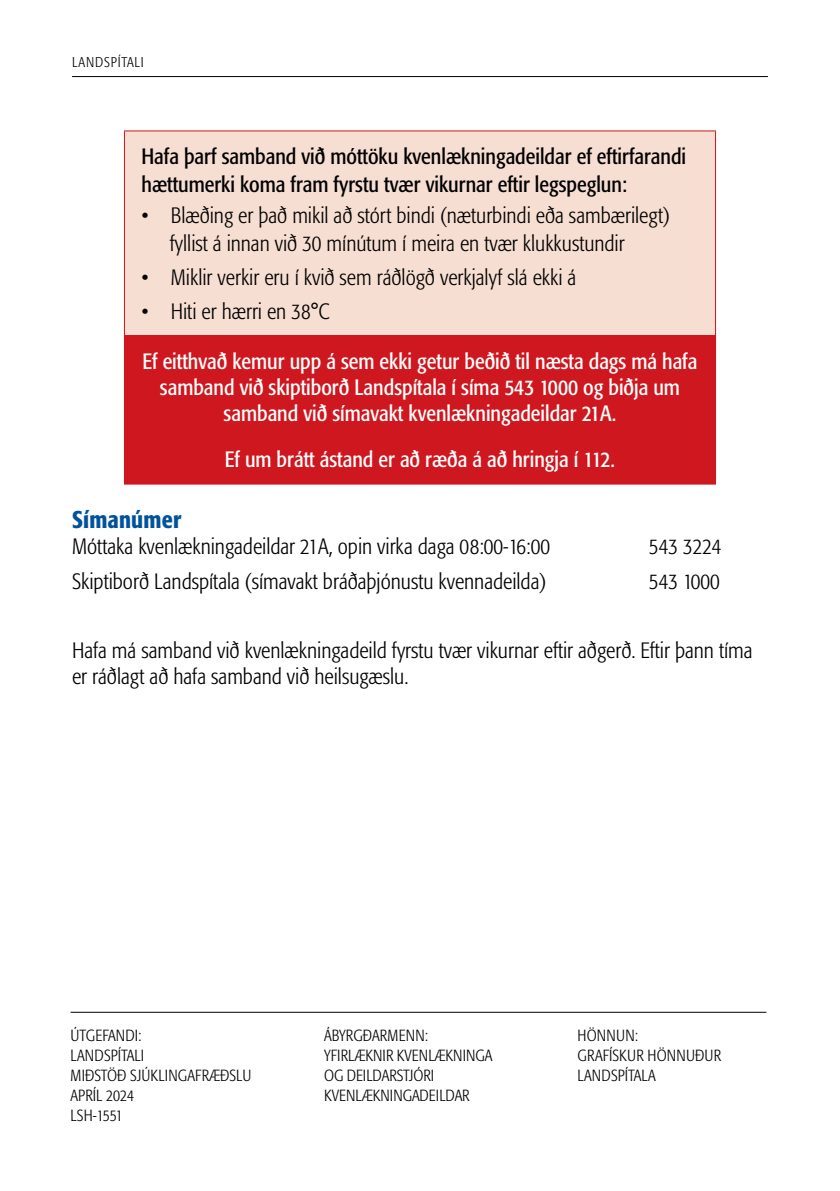
<style>
.page{position:relative;width:840px;height:1191px;background:#fff}
.page>*{position:absolute;margin:0;border:0;box-sizing:border-box;transform-origin:0 0}
.t1{font:500 condensed 24px "Formata";letter-spacing:.01em;color:#00529c}
.t2{font:300 condensed 22px/28px "Formata";color:#000}
.t3{font:condensed 22px/26px "Formata";color:#fff;text-align:center}
.t4{font:condensed 22px/28px "Formata";color:#000}
.t5{font:300 condensed 16px/20px "Formata";color:#000}
.t6{font:300 condensed 14px "Formata";letter-spacing:.05em;color:#000}
</style>
<div class="page">
<hr style="left:72px;top:76px;width:695px;height:1px;background:#000">
<div style="left:124px;top:131px;width:591px;height:205px;background:#f7ded2"></div>
<div style="left:124px;top:336px;width:591px;height:148px;background:#ce171e"></div>
<hr style="left:124px;top:130px;width:591px;height:1px;background:#ce171e">
<hr style="left:124px;top:131px;width:1px;height:204px;background:#ce171e">
<hr style="left:714px;top:131px;width:1px;height:204px;background:#ce171e">
<hr style="left:124px;top:335px;width:591px;height:1px;background:#ce171e">
<hr style="left:70px;top:1011px;width:696px;height:1px;background:#000">
<p class="t6" style="left:72px;top:54px;width:73px">LANDSPÍTALI</p>
<p class="t4" style="left:141px;top:143px;width:546px">Hafa þarf samband við móttöku kvenlækningadeildar ef eftirfarandi hættumerki koma fram fyrstu tvær vikurnar eftir legspeglun:</p>
<p class="t2" style="left:170px;top:202px;width:501px;text-indent:-28px">• Blæðing er það mikil að stórt bindi (næturbindi eða sambærilegt) fyllist á innan við 30 mínútum í meira en tvær klukkustundir</p>
<p class="t2" style="left:141px;top:263px;width:436px">• Miklir verkir eru í kvið sem ráðlögð verkjalyf slá ekki á</p>
<p class="t2" style="left:141px;top:297px;width:189px">• Hiti er hærri en 38°C</p>
<p class="t3" style="left:142px;top:349px;width:556px">Ef eitthvað kemur upp á sem ekki getur beðið til næsta dags má hafa samband við skiptiborð Landspítala í síma 543 1000 og biðja um samband við símavakt kvenlækningadeildar 21A.</p>
<p class="t3" style="left:225px;top:446px;width:391px">Ef um brátt ástand er að ræða á að hringja í 112.</p>
<p class="t1" style="left:72px;top:505px;width:111px">Símanúmer</p>
<p class="t2" style="left:72px;top:533px;width:479px">Móttaka kvenlækningadeildar 21A, opin virka daga 08:00-16:00</p>
<p class="t2" style="left:648px;top:533px;width:74px">543 3224</p>
<p class="t2" style="left:72px;top:567px;width:475px">Skiptiborð Landspítala (símavakt bráðaþjónustu kvennadeilda)</p>
<p class="t2" style="left:648px;top:567px;width:72px">543 1000</p>
<p class="t2" style="left:72px;top:637px;width:681px;line-height:26px">Hafa má samband við kvenlækningadeild fyrstu tvær vikurnar eftir aðgerð. Eftir þann tíma er ráðlagt að hafa samband við heilsugæslu.</p>
<p class="t5" style="left:70px;top:1025px;width:182px">ÚTGEFANDI:<br>LANDSPÍTALI<br>MIÐSTÖÐ SJÚKLINGAFRÆÐSLU<br>APRÍL 2024<br>LSH-1551</p>
<p class="t5" style="left:324px;top:1025px;width:170px">ÁBYRGÐARMENN:<br>YFIRLÆKNIR KVENLÆKNINGA<br>OG DEILDARSTJÓRI<br>KVENLÆKNINGADEILDAR</p>
<p class="t5" style="left:577px;top:1025px;width:145px">HÖNNUN:<br>GRAFÍSKUR HÖNNUÐUR<br>LANDSPÍTALA</p>
</div>
